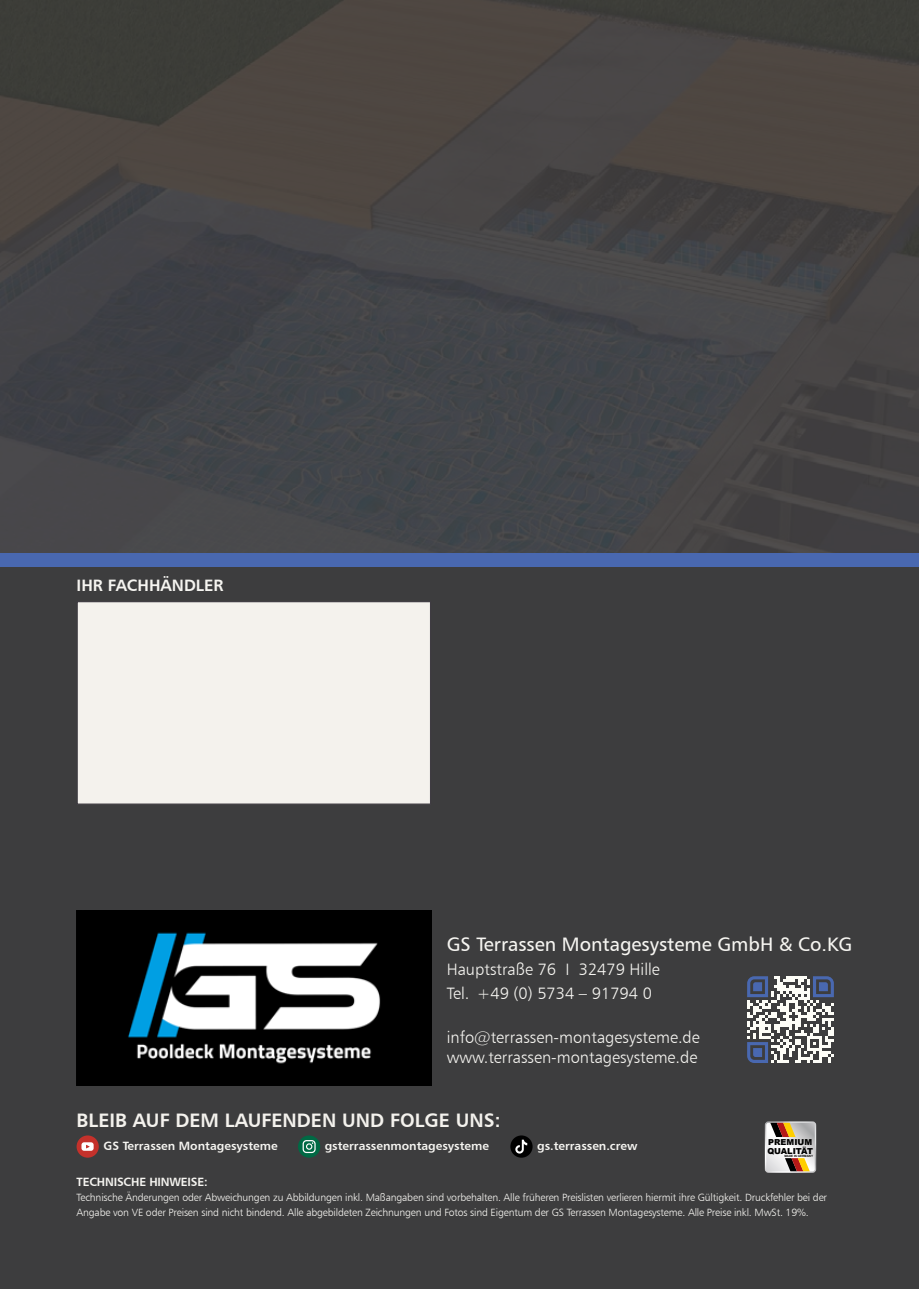
<style>
.page{position:relative;width:919px;height:1289px;background:#fff}
.page>*{position:absolute;margin:0;border:0;box-sizing:border-box;transform-origin:0 0}
.t1{font:19.5px "Humanist 777 BT Roman B";color:#f6f5f1}
.t2{font:19.5px "Humanist 777 BT Bold B";color:#f4f2ed}
.t3{font:16.5px/24px "Humanist 777 BT Light B";color:#f6f5f1}
.t4{font:16.5px "Humanist 777 BT Bold B";color:#f6f5f1}
.t5{font:12px "Humanist 777 BT Bold B";color:#f6f5f1}
.t6{font:10.5px/15px "Humanist 777 BT Light B";letter-spacing:-.015em;color:#f6f5f1}
.t7{font:900 8.25px/8.7px "Arial";color:#000}
.t8{font:700 3px "Arial";color:#000}
</style>
<div class="page">
<div style="left:0;top:0;width:918px;height:1288px;background:#3d3d3e"></div>
<div style="left:0;top:0;width:918px;height:553px;background:linear-gradient(to right,#444345,#474444)"></div>
<img style="left:77px;top:910px;width:354px;height:175px">
<div style="left:0;top:553px;width:918px;height:13px;background:#4968b0"></div>
<div style="left:77px;top:601px;width:354px;height:203px;background:#f4f2ed;border:1px solid #3f3c42"></div>
<div style="left:77px;top:1135px;width:22px;height:22px;background:#c4312b;border-radius:50%"></div>
<svg style="left:81px;top:1142px;width:13px;height:8px"></svg>
<svg style="left:298px;top:1135px;width:22px;height:22px"></svg>
<svg style="left:302px;top:1139px;width:13px;height:13px"></svg>
<div style="left:510px;top:1135px;width:22px;height:22px;background:#000;border-radius:50%"></div>
<svg style="left:515px;top:1139px;width:12px;height:14px"></svg>
<svg style="left:747px;top:976px;width:86px;height:86px"></svg>
<div style="left:764px;top:1121px;width:52px;height:51px;border:1px solid #fff;border-radius:3px"></div>
<svg style="left:765px;top:1122px;width:50px;height:49px;background:#d1c3b5"></svg>
<h2 class="t4" style="left:77px;top:575px;width:149px">IHR FACHHÄNDLER</h2>
<h1 class="t1" style="left:446px;top:932px;width:407px">GS Terrassen Montagesysteme GmbH &amp; Co.KG</h1>
<h2 class="t3" style="left:446px;top:957px;width:215px">Hauptstraße 76 I 32479 Hille<br>Tel. +49 (0) 5734 – 91794 0</h2>
<h2 class="t3" style="left:446px;top:1027px;width:255px;line-height:19.8px">info@terrassen-montagesysteme.de www.terrassen-montagesysteme.de</h2>
<h1 class="t2" style="left:77px;top:1107px;width:425px">BLEIB AUF DEM LAUFENDEN UND FOLGE UNS:</h1>
<p class="t5" style="left:103px;top:1138px;width:175px">GS Terrassen Montagesysteme</p>
<p class="t5" style="left:325px;top:1138px;width:166px">gsterrassenmontagesysteme</p>
<p class="t5" style="left:537px;top:1138px;width:102px">gs.terrassen.crew</p>
<p class="t7" style="left:767px;top:1137px;width:47px">PREMIUM<br>QUALITÄT</p>
<p class="t8" style="left:784px;top:1153px;width:30px">MADE IN GERMANY</p>
<p class="t5" style="left:77px;top:1173px;width:133px">TECHNISCHE HINWEISE:</p>
<p class="t6" style="left:77px;top:1189px;width:752px">Technische Änderungen oder Abweichungen zu Abbildungen inkl. Maßangaben sind vorbehalten. Alle früheren Preislisten verlieren hiermit ihre Gültigkeit. Druckfehler bei der<br>Angabe von VE oder Preisen sind nicht bindend. Alle abgebildeten Zeichnungen und Fotos sind Eigentum der GS Terrassen Montagesysteme. Alle Preise inkl. MwSt. 19%.</p>
</div>
